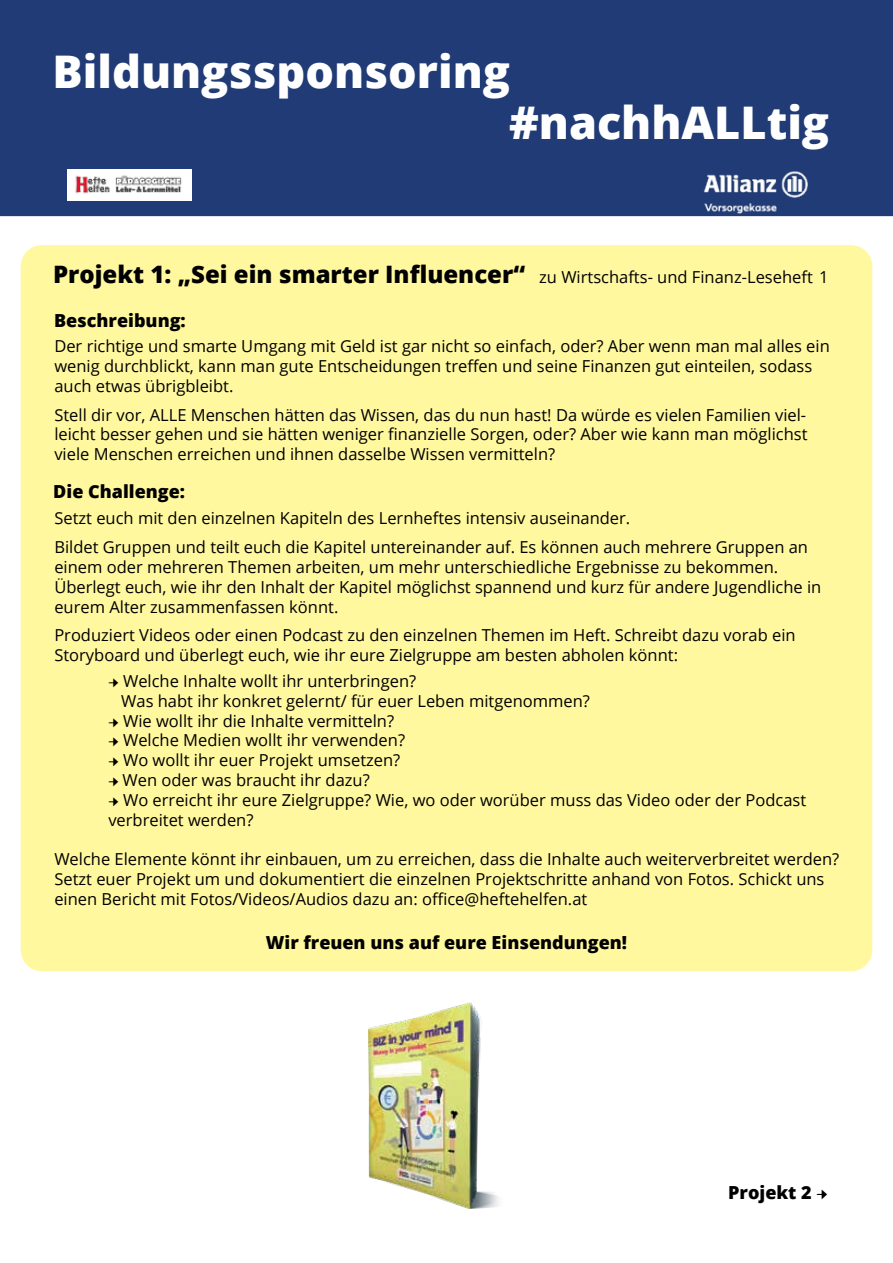
<style>
.page{position:relative;width:893px;height:1263px;background:#fff}
.page>*{position:absolute;margin:0;border:0;box-sizing:border-box;transform-origin:0 0}
.t1{font:800 45px/50.8px "Open Sans";color:#fff}
.t2{font:800 24px "Open Sans";color:#000}
.t3{font:800 18px "Open Sans";color:#000}
.t4{font:16.5px/19.8px "Open Sans";color:#000}
.s1{font-weight:400;font-size:16.5px}
.s2{font-family:"Minion Pro"}
.s3{font-family:"Minion Pro";font-weight:400}
</style>
<div class="page">
<div style="left:0;top:0;width:893px;height:217px;background:#203b76"></div>
<img style="left:698px;top:170px;width:112px;height:44px">
<img style="left:68px;top:170px;width:124px;height:31px">
<div style="left:16px;top:241px;width:861px;height:735px;background:#fff89f;border-radius:26px"></div>
<div style="left:12px;top:236px;width:869px;height:744px;border:9px solid #fff;border-radius:26px"></div>
<img style="left:369px;top:1002px;width:130px;height:207px">
<h1 class="t1" style="left:509px;top:44px;width:322px;text-indent:-456px">Bildungssponsoring #nachhALLtig</h1>
<h2 class="t2" style="left:53px;top:256px;width:777px">Projekt 1: „Sei ein smarter Influencer“ <span class="s1">zu Wirtschafts- und Finanz-Leseheft 1</span></h2>
<p class="t3" style="left:54px;top:307px;width:133px">Beschreibung:</p>
<p class="t4" style="left:54px;top:336px;width:777px">Der richtige und smarte Umgang mit Geld ist gar nicht so einfach, oder? Aber wenn man mal alles ein wenig durchblickt, kann man gute Entscheidungen treffen und seine Finanzen gut einteilen, sodass auch etwas übrigbleibt.</p>
<p class="t4" style="left:54px;top:404px;width:755px;text-align:justify">Stell dir vor, ALLE Menschen hätten das Wissen, das du nun hast! Da würde es vielen Familien viel&shy;leicht besser gehen und sie hätten weniger finanzielle Sorgen, oder? Aber wie kann man möglichst viele Menschen erreichen und ihnen dasselbe Wissen vermitteln?</p>
<p class="t3" style="left:53px;top:478px;width:133px">Die Challenge:</p>
<p class="t4" style="left:54px;top:504px;width:755px;line-height:28.8px">Setzt euch mit den einzelnen Kapiteln des Lernheftes intensiv auseinander.<br>Bildet Gruppen und teilt euch die Kapitel untereinander auf. Es können auch mehrere Gruppen an</p>
<p class="t4" style="left:54px;top:557px;width:769px">einem oder mehreren Themen arbeiten, um mehr unterschiedliche Ergebnisse zu bekommen.<br>Überlegt euch, wie ihr den Inhalt der Kapitel möglichst spannend und kurz für andere Jugendliche in eurem Alter zusammenfassen könnt.</p>
<p class="t4" style="left:54px;top:625px;width:743px">Produziert Videos oder einen Podcast zu den einzelnen Themen im Heft. Schreibt dazu vorab ein<br>Storyboard und überlegt euch, wie ihr eure Zielgruppe am besten abholen könnt:</p>
<p class="t4" style="left:121px;top:671px;width:470px;text-indent:-13px"><span class="s2">→</span> Welche Inhalte wollt ihr unterbringen?<br>Was habt ihr konkret gelernt/ für euer Leben mitgenommen?</p>
<p class="t4" style="left:108px;top:710px;width:287px"><span class="s2">→</span> Wie wollt ihr die Inhalte vermitteln?</p>
<p class="t4" style="left:108px;top:730px;width:298px"><span class="s2">→</span> Welche Medien wollt ihr verwenden?</p>
<p class="t4" style="left:108px;top:750px;width:293px"><span class="s2">→</span> Wo wollt ihr euer Projekt umsetzen?</p>
<p class="t4" style="left:108px;top:770px;width:263px"><span class="s2">→</span> Wen oder was braucht ihr dazu?</p>
<p class="t4" style="left:108px;top:789px;width:699px"><span class="s2">→</span> Wo erreicht ihr eure Zielgruppe? Wie, wo oder worüber muss das Video oder der Podcast verbreitet werden?</p>
<p class="t4" style="left:54px;top:849px;width:786px">Welche Elemente könnt ihr einbauen, um zu erreichen, dass die Inhalte auch weiterverbreitet werden?<br>Setzt euer Projekt um und dokumentiert die einzelnen Projektschritte anhand von Fotos. Schickt uns einen Bericht mit Fotos/Videos/Audios dazu an: office@heftehelfen.at</p>
<p class="t3" style="left:266px;top:929px;width:363px">Wir freuen uns auf eure Einsendungen!</p>
<p class="t3" style="left:728px;top:1179px;width:101px">Projekt 2 <span class="s3">→</span></p>
</div>
